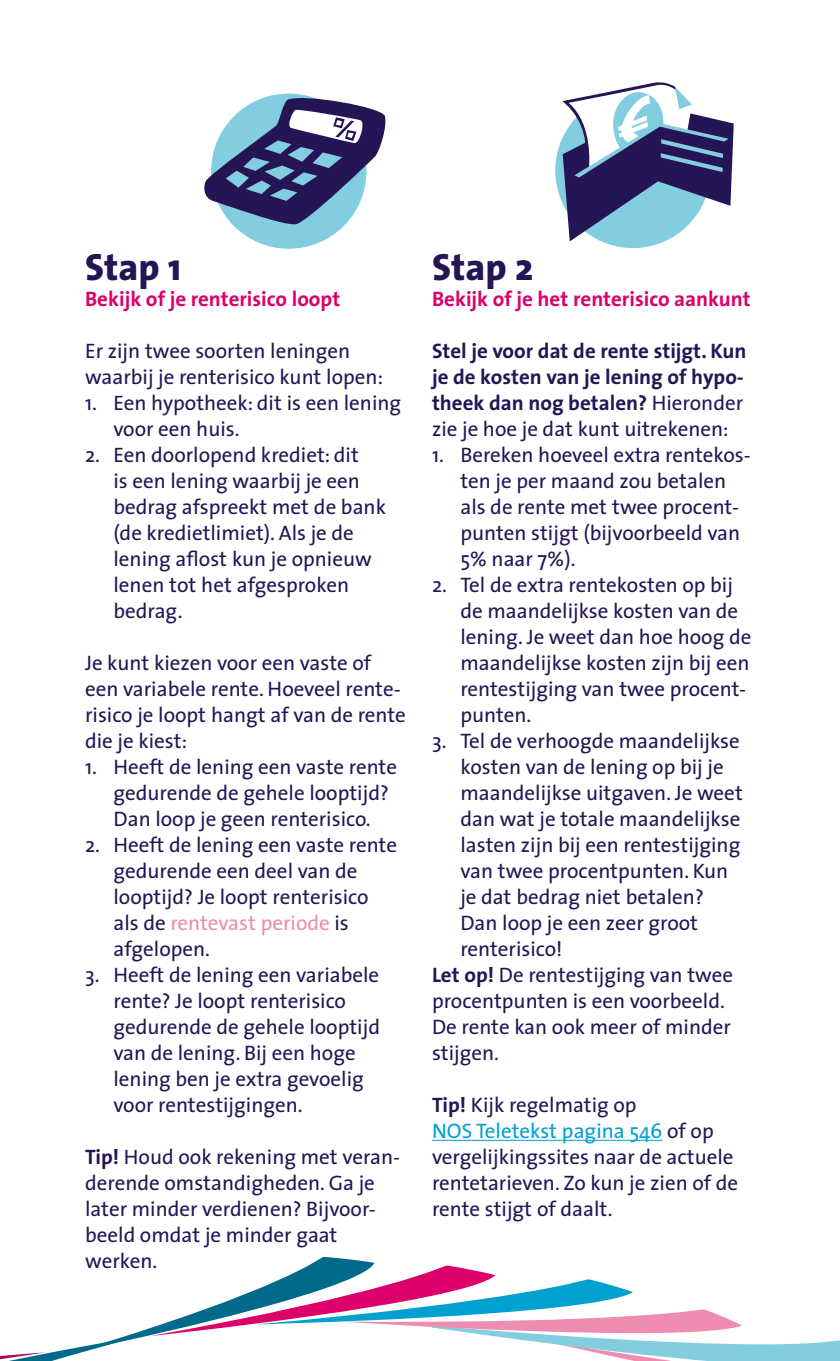
<style>
.page{position:relative;width:840px;height:1361px;background:#fff}
.page>*{position:absolute;margin:0;border:0;box-sizing:border-box;transform-origin:0 0}
.t1{font:800 38px "The Sans";color:#251555}
.t2{font:21px/26px "The Sans";color:#251555}
.t3{font:700 21px/26px "The Sans";color:#251555}
.t4{font:700 21px "The Sans";color:#dc006b}
.s1{color:#ee8cb1}
.s2{font-weight:700}
.s3{font-weight:400}
.s4{color:#00a0d1}
</style>
<div class="page">
<svg style="left:143px;top:1256px;width:199px;height:81px"></svg>
<svg style="left:743px;top:1340px;width:96px;height:21px"></svg>
<svg style="left:342px;top:1139px;width:401px;height:222px"></svg>
<svg style="left:0;top:1330px;width:143px;height:31px"></svg>
<div style="left:555px;top:93px;width:155px;height:155px;background:#83cde1;border-radius:50%"></div>
<svg style="left:562px;top:82px;width:171px;height:159px"></svg>
<div style="left:211px;top:94px;width:155px;height:155px;background:#83cde1;border-radius:50%"></div>
<svg style="left:204px;top:93px;width:182px;height:133px"></svg>
<h1 class="t1" style="left:85px;top:235px;width:98px">Stap 1</h1>
<p class="t4" style="left:85px;top:281px;width:256px">Bekijk of je renterisico loopt</p>
<p class="t2" style="left:85px;top:337px;width:299px">Er zijn twee soorten leningen waarbij je renterisico kunt lopen:</p>
<p class="t2" style="left:113px;top:389px;width:289px;text-indent:-28px">1. Een hypotheek: dit is een lening voor een huis.</p>
<p class="t2" style="left:113px;top:441px;width:274px;text-indent:-28px">2. Een doorlopend krediet: dit<br>is een lening waarbij je een bedrag afspreekt met de bank (de kredietlimiet). Als je de lening aflost kun je opnieuw lenen tot het afgesproken bedrag.</p>
<p class="t2" style="left:85px;top:649px;width:322px">Je kunt kiezen voor een vaste of een variabele rente. Hoeveel rente&shy;risico je loopt hangt af van de rente die je kiest:</p>
<p class="t2" style="left:113px;top:753px;width:285px;text-indent:-28px">1. Heeft de lening een vaste rente gedurende de gehele looptijd?<br>Dan loop je geen renterisico.</p>
<p class="t2" style="left:113px;top:831px;width:285px;text-indent:-28px">2. Heeft de lening een vaste rente gedurende een deel van de looptijd? Je loopt renterisico als de <span class="s1">rentevast periode</span> is afgelopen.</p>
<p class="t2" style="left:113px;top:961px;width:268px;text-indent:-28px">3. Heeft de lening een variabele rente? Je loopt renterisico gedurende de gehele looptijd van de lening. Bij een hoge lening ben je extra gevoelig voor rente-stijgingen.</p>
<p class="t2" style="left:85px;top:1143px;width:316px"><span class="s2">Tip!</span> Houd ook rekening met veran&shy;derende omstandigheden. Ga je later minder verdienen? Bijvoor&shy;beeld omdat je minder gaat werken.</p>
<h1 class="t1" style="left:432px;top:235px;width:103px">Stap 2</h1>
<p class="t4" style="left:432px;top:281px;width:320px">Bekijk of je het renterisico aankunt</p>
<p class="t3" style="left:432px;top:337px;width:316px">Stel je voor dat de rente stijgt. Kun je de kosten van je lening of hypo&shy;theek dan nog betalen? <span class="s3">Hieronder zie je hoe je dat kunt uitrekenen:</span></p>
<p class="t2" style="left:460px;top:441px;width:292px;text-indent:-28px">1. Bereken hoeveel extra rentekos&shy;ten je per maand zou betalen als de rente met twee procent&shy;punten stijgt (bijvoorbeeld van<br>5% naar 7%).</p>
<p class="t2" style="left:460px;top:571px;width:292px;text-indent:-28px">2. Tel de extra rentekosten op bij de maandelijkse kosten van de lening. Je weet dan hoe hoog de maandelijkse kosten zijn bij een rentestijging van twee procent&shy;punten.</p>
<p class="t2" style="left:432px;top:727px;width:309px">3. Tel de verhoogde maandelijkse</p>
<p class="t2" style="left:460px;top:753px;width:265px">kosten van de lening op bij je</p>
<p class="t2" style="left:460px;top:779px;width:284px">maandelijkse uitgaven. Je weet</p>
<p class="t2" style="left:460px;top:805px;width:281px">dan wat je totale maandelijkse</p>
<p class="t2" style="left:460px;top:831px;width:281px">lasten zijn bij een rentestijging</p>
<p class="t2" style="left:460px;top:857px;width:269px">van twee procentpunten. Kun</p>
<p class="t2" style="left:460px;top:883px;width:245px">je dat bedrag niet betalen?</p>
<p class="t2" style="left:460px;top:909px;width:239px">Dan loop je een zeer groot</p>
<p class="t2" style="left:460px;top:935px;width:104px">rente-risico!</p>
<p class="t2" style="left:432px;top:961px;width:302px"><span class="s2">Let op!</span> De rentestijging van twee</p>
<p class="t2" style="left:432px;top:987px;width:294px">procentpunten is een voorbeeld.</p>
<p class="t2" style="left:432px;top:1013px;width:300px">De rente kan ook meer of minder</p>
<p class="t2" style="left:432px;top:1039px;width:68px">stijgen.</p>
<p class="t2" style="left:432px;top:1091px;width:307px"><span class="s2">Tip!</span> Kijk regelmatig op<br><span class="s4">NOS Teletekst pagina 546</span> of op vergelijkingssites naar de actuele rentetarieven. Zo kun je zien of de rente stijgt of daalt.</p>
</div>
